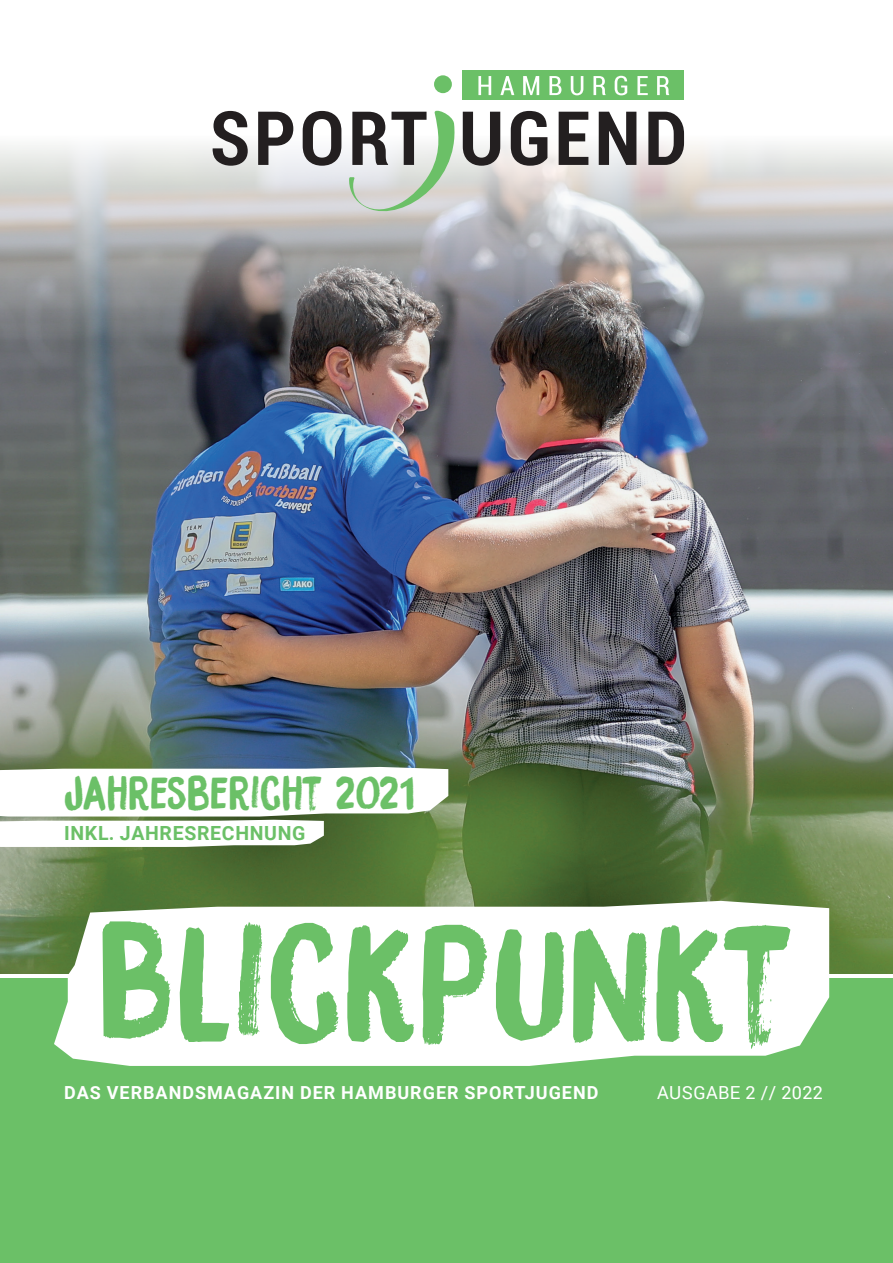
<style>
.page{position:relative;width:893px;height:1263px;background:#fff}
.page>*{position:absolute;margin:0;border:0;box-sizing:border-box;transform-origin:0 0}
.t1{font:42px "DK Bocadillo";color:#6bc067}
.t2{font:700 19.5px "Roboto";letter-spacing:.035em;color:#6bc067}
.t3{font:700 18px "Roboto";letter-spacing:.055em;color:#fff}
.t4{font:18px "Roboto";letter-spacing:.02em;color:#fff}
</style>
<div class="page">
<img style="left:0;top:395px;width:893px;height:579px">
<div style="left:0;top:978px;width:893px;height:285px;background:#6bc067"></div>
<svg style="left:54px;top:901px;width:775px;height:165px"></svg>
<svg style="left:103px;top:921px;width:687px;height:128px;fill:#fff"></svg>
<svg style="left:0;top:767px;width:448px;height:80px"></svg>
<svg style="left:0;top:70px;width:893px;height:325px"></svg>
<div style="left:463px;top:70px;width:221px;height:30px;background:#6bc067"></div>
<svg style="left:478px;top:76px;width:191px;height:19px"></svg>
<div style="left:434px;top:75px;width:18px;height:18px;background:#6bc067;border-radius:50%"></div>
<svg style="left:212px;top:107px;width:472px;height:121px"></svg>
<h1 class="t1" style="left:64px;top:766px;width:353px">JAHRESBERICHT 2021</h1>
<p class="t2" style="left:64px;top:819px;width:243px">INKL. JAHRESRECHNUNG</p>
<p class="t3" style="left:64px;top:1080px;width:536px">DAS VERBANDSMAGAZIN DER HAMBURGER SPORTJUGEND</p>
<p class="t4" style="left:657px;top:1080px;width:167px">AUSGABE 2 // 2022</p>
</div>
